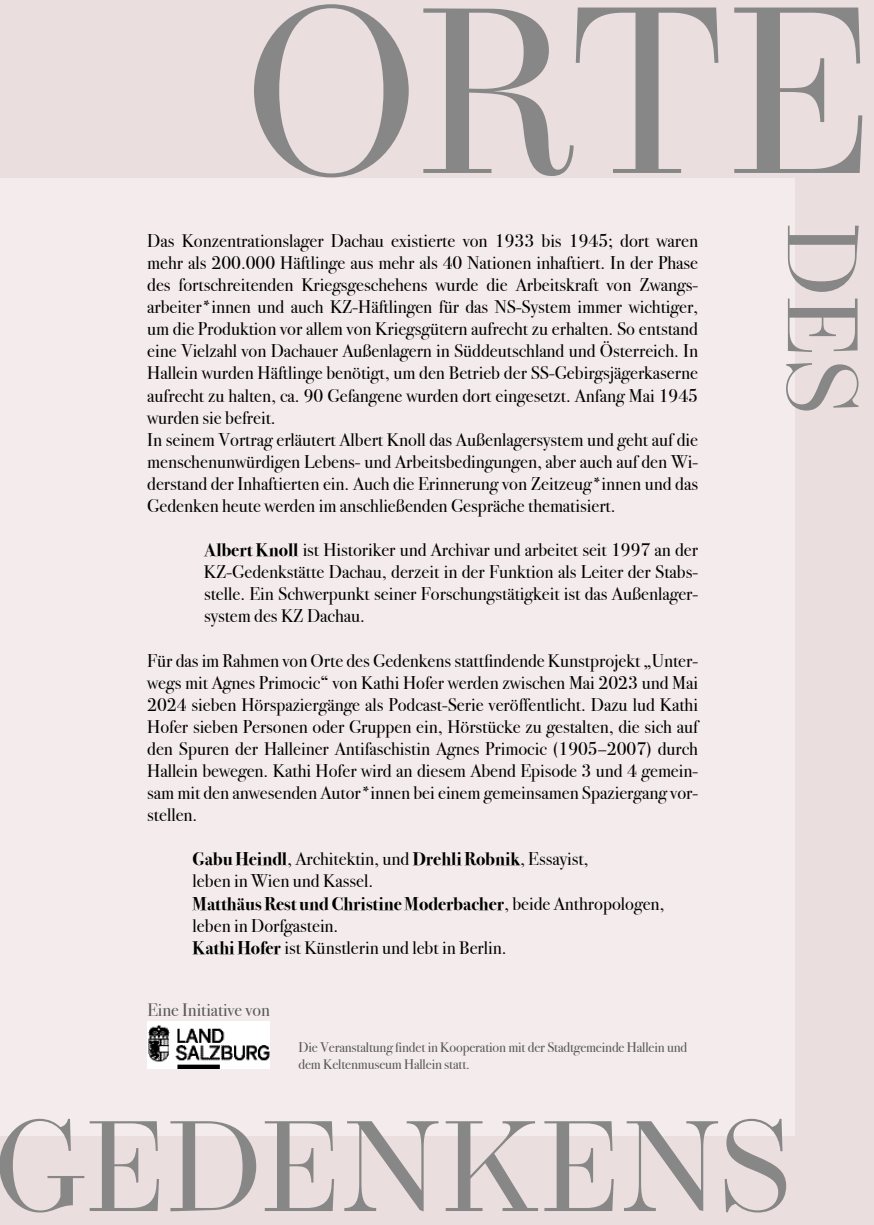
<style>
.page{position:relative;width:874px;height:1225px;background:#fff}
.page>*{position:absolute;margin:0;border:0;box-sizing:border-box;transform-origin:0 0}
.t1{font:18.4px/22px "Bodoni Svty Two ITCTT";color:#000}
.t2{font:18px "Bodoni Svty Two OSITCTT";color:#575756}
.t3{font:14px/16.8px "Bodoni Svty Two OSITCTT";letter-spacing:-.01em;color:#575756}
.s1{font-weight:700}
</style>
<div class="page">
<div style="left:0;top:0;width:873px;height:1225px;background:#eadedf"></div>
<div style="left:0;top:178px;width:794px;height:958px;background:#f3ebec"></div>
<svg style="left:0;top:1118px;width:785px;height:94px"></svg>
<svg style="left:254px;top:4px;width:607px;height:173px"></svg>
<svg style="left:786px;top:226px;width:72px;height:184px"></svg>
<img style="left:147px;top:1021px;width:123px;height:47px">
<p class="t1" style="left:147px;top:228px;width:552px">Das Konzentrationslager Dachau existierte von 1933 bis 1945; dort waren mehr als 200.000 Häftlinge aus mehr als 40 Nationen inhaftiert. In der Phase des fortschreitenden Kriegsgeschehens wurde die Arbeitskraft von Zwangs&shy;arbeiter*innen und auch KZ-Häftlingen für das NS-System immer wichtiger, um die Produktion vor allem von Kriegsgütern aufrecht zu erhalten. So entstand eine Vielzahl von Dachauer Außenlagern in Süddeutschland und Österreich. In Hallein wurden Häftlinge benötigt, um den Betrieb der SS-Gebirgsjägerkaserne aufrecht zu halten, ca. 90 Gefangene wurden dort eingesetzt. Anfang Mai 1945 wurden sie befreit.<br>In seinem Vortrag erläutert Albert Knoll das Außenlagersystem und geht auf die menschenunwürdigen Lebens- und Arbeitsbedingungen, aber auch auf den Wi&shy;derstand der Inhaftierten ein. Auch die Erinnerung von Zeitzeug*innen und das Gedenken heute werden im anschließenden Gespräche thematisiert.</p>
<p class="t1" style="left:204px;top:537px;width:495px;text-align:justify"><span class="s1">Albert Knoll</span> ist Historiker und Archivar und arbeitet seit 1997 an der KZ-Gedenkstätte Dachau, derzeit in der Funktion als Leiter der Stabs&shy;stelle. Ein Schwerpunkt seiner Forschungstätigkeit ist das Außenlager&shy;system des KZ Dachau.</p>
<p class="t1" style="left:147px;top:647px;width:552px;text-align:justify">Für das im Rahmen von Orte des Gedenkens stattfindende Kunstprojekt „Unter&shy;wegs mit Agnes Primocic“ von Kathi Hofer werden zwischen Mai 2023 und Mai 2024 sieben Hörspaziergänge als Podcast-Serie veröffentlicht. Dazu lud Kathi Hofer sieben Personen oder Gruppen ein, Hörstücke zu gestalten, die sich auf den Spuren der Halleiner Antifaschistin Agnes Primocic (1905–2007) durch Hallein bewegen. Kathi Hofer wird an diesem Abend Episode 3 und 4 gemein&shy;sam mit den anwesenden Autor*innen bei einem gemeinsamen Spaziergang vor&shy;stellen.</p>
<p class="t1" style="left:192px;top:846px;width:473px"><span class="s1">Gabu Heindl</span>, Architektin, und <span class="s1">Drehli Robnik</span>, Essayist,<br>leben in Wien und Kassel.<br><span class="s1">Matthäus Rest und Christine Moderbacher</span>, beide Anthropologen, leben in Dorfgastein.<br><span class="s1">Kathi Hofer</span> ist Künstlerin und lebt in Berlin.</p>
<p class="t2" style="left:147px;top:998px;width:124px">Eine Initiative von</p>
<p class="t3" style="left:298px;top:1039px;width:390px">Die Veranstaltung findet in Kooperation mit der Stadtgemeinde Hallein und dem Keltenmuseum Hallein statt.</p>
</div>
